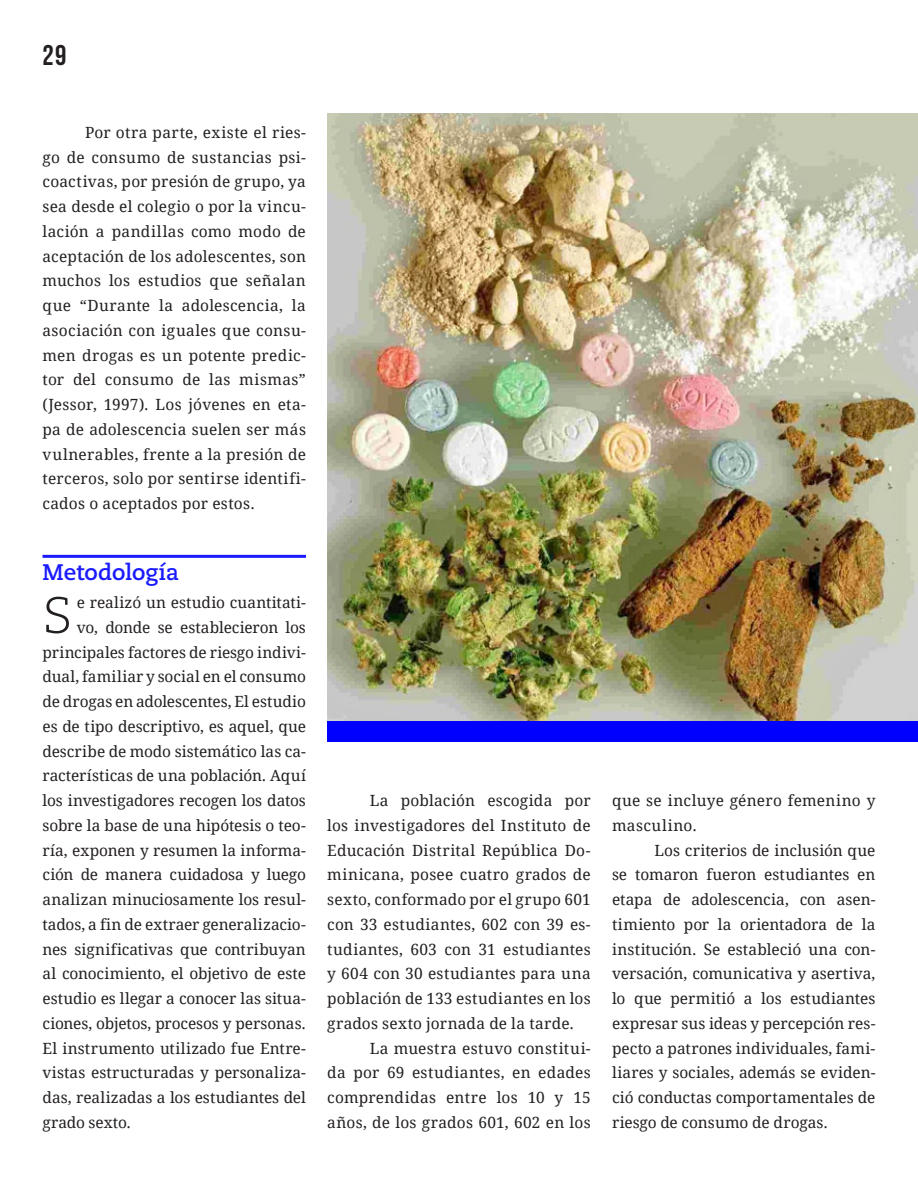
<style>
.page{position:relative;width:918px;height:1188px;background:#fff}
.page>*{position:absolute;margin:0;border:0;box-sizing:border-box;transform-origin:0 0}
.t1{font:300 50.85px "Caecilia LT Std";color:#231f20}
.t2{font:28.5px "Bebas Neue";color:#231f20}
.t3{font:700 22.5px "Caecilia LT Std";letter-spacing:-.005em;color:#1a1aff}
.t4{font:15.45px/24.8px "Droid Serif";color:#231f20;text-align:justify}
.t5{font:15.45px/24.8px "Droid Serif";letter-spacing:.02em;color:#231f20}
</style>
<div class="page">
<hr style="left:43px;top:555px;width:263px;height:3px;background:#1a1aff">
<img style="left:327px;top:113px;width:591px;height:608px">
<div style="left:327px;top:721px;width:591px;height:21px;background:#00f"></div>
<h2 class="t2" style="left:43px;top:40px;width:25px">29</h2>
<p class="t4" style="left:43px;top:120px;width:265px;text-indent:43px">Por otra parte, existe el ries&shy;go de consumo de sustancias psi&shy;coactivas, por presión de grupo, ya sea desde el colegio o por la vincu&shy;lación a pandillas como modo de aceptación de los adolescentes, son muchos los estudios que señalan que “Durante la adolescencia, la asociación con iguales que consu&shy;men drogas es un potente predic&shy;tor del consumo de las mismas” (Jessor, 1997). Los jóvenes en eta&shy;pa de adolescencia suelen ser más vulnerables, frente a la presión de terceros, solo por sentirse identifi&shy;cados o aceptados por estos.</p>
<h3 class="t3" style="left:43px;top:559px;width:138px">Metodología</h3>
<h1 class="t1" style="left:43px;top:587px;width:31px">S</h1>
<p class="t4" style="left:77px;top:590px;width:231px">e realizó un estudio cuantitati-</p>
<p class="t4" style="left:77px;top:615px;width:231px">vo, donde se establecieron los</p>
<p class="t4" style="left:43px;top:640px;width:265px">principales factores de riesgo indivi-</p>
<p class="t4" style="left:43px;top:665px;width:265px">dual, familiar y social en el consumo</p>
<p class="t4" style="left:43px;top:689px;width:265px">de drogas en adolescentes, El estudio</p>
<p class="t4" style="left:43px;top:714px;width:265px">es de tipo descriptivo, es aquel, que</p>
<p class="t4" style="left:43px;top:739px;width:265px">describe de modo sistemático las ca-</p>
<p class="t4" style="left:43px;top:764px;width:265px">racterísticas de una población. Aquí</p>
<p class="t4" style="left:43px;top:788px;width:265px">los investigadores recogen los datos</p>
<p class="t4" style="left:43px;top:813px;width:265px">sobre la base de una hipótesis o teo-</p>
<p class="t4" style="left:43px;top:838px;width:265px">ría, exponen y resumen la informa-</p>
<p class="t4" style="left:43px;top:863px;width:265px">ción de manera cuidadosa y luego</p>
<p class="t4" style="left:43px;top:887px;width:265px">analizan minuciosamente los resul-</p>
<p class="t4" style="left:43px;top:912px;width:265px">tados, a fin de extraer generalizacio-</p>
<p class="t4" style="left:43px;top:937px;width:265px">nes significativas que contribuyan</p>
<p class="t4" style="left:43px;top:962px;width:265px">al conocimiento, el objetivo de este</p>
<p class="t4" style="left:43px;top:986px;width:265px">estudio es llegar a conocer las situa-</p>
<p class="t4" style="left:43px;top:1011px;width:265px">ciones, objetos, procesos y personas.</p>
<p class="t4" style="left:43px;top:1036px;width:265px">El instrumento utilizado fue Entre-</p>
<p class="t4" style="left:43px;top:1061px;width:265px">vistas estructuradas y personaliza-</p>
<p class="t4" style="left:43px;top:1085px;width:265px">das, realizadas a los estudiantes del</p>
<p class="t4" style="left:43px;top:1110px;width:90px">grado sexto.</p>
<p class="t4" style="left:327px;top:788px;width:265px;text-indent:43px">La población escogida por los investigadores del Instituto de Educación Distrital República Do&shy;minicana, posee cuatro grados de sexto, conformado por el grupo 601 con 33 estudiantes, 602 con 39 es&shy;tudiantes, 603 con 31 estudiantes y 604 con 30 estudiantes para una población de 133 estudiantes en los grados sexto jornada de la tarde.</p>
<p class="t4" style="left:327px;top:1036px;width:265px;text-indent:43px">La muestra estuvo constitui&shy;da por 69 estudiantes, en edades comprendidas entre los 10 y 15 años, de los grados 601, 602 en los</p>
<p class="t5" style="left:612px;top:788px;width:265px">que se incluye género femenino y masculino.</p>
<p class="t4" style="left:612px;top:838px;width:265px;text-indent:43px">Los criterios de inclusión que se tomaron fueron estudiantes en etapa de adolescencia, con asen&shy;timiento por la orientadora de la institución. Se estableció una con&shy;versación, comunicativa y asertiva, lo que permitió a los estudiantes expresar sus ideas y percepción res&shy;pecto a patrones individuales, fami&shy;liares y sociales, además se eviden&shy;ció conductas comportamentales de riesgo de consumo de drogas.</p>
</div>
